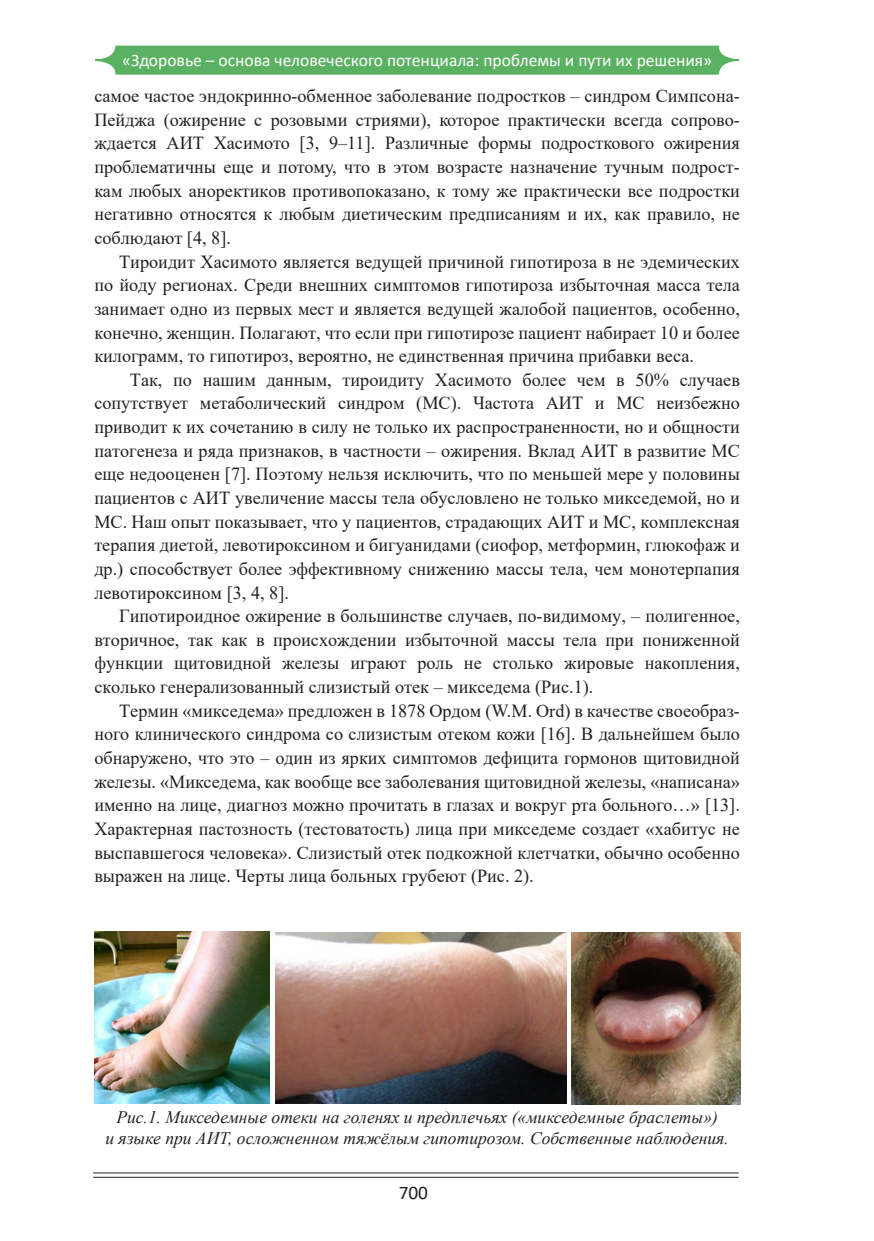
<style>
.page{position:relative;width:874px;height:1241px;background:#fff}
.page>*{position:absolute;margin:0;border:0;box-sizing:border-box;transform-origin:0 0}
.t1{font:19.25px "Calibri";color:#231f20}
.Абзац{font:18.38px/23.6px "Times New Roman";color:#231f20;text-align:justify}
.Рисунок{font:italic 17.5px "Times New Roman";color:#231f20}
.t2{font:17.5px "Calibri";color:#fff}
</style>
<div class="page">
<hr style="left:93px;top:1172px;width:645px;height:1px;background:#231f20">
<hr style="left:93px;top:1176px;width:645px;height:1px;background:#231f20">
<svg style="left:95px;top:45px;width:645px;height:30px;background:#68b76e"></svg>
<img style="left:95px;top:931px;width:174px;height:172px">
<img style="left:275px;top:932px;width:291px;height:171px">
<img style="left:571px;top:932px;width:169px;height:172px">
<p class="t2" style="left:122px;top:48px;width:591px">«Здоровье – основа человеческого потенциала: проблемы и пути их решения»</p>
<p class="Абзац" style="left:94px;top:83px;width:646px">самое частое эндокринно-обменное заболевание подростков – синдром Симпсона-Пейджа (ожирение с розовыми стриями), которое практически всегда сопрово&shy;ждается АИТ Хасимото [3, 9–11]. Различные формы подросткового ожирения проблематичны еще и потому, что в этом возрасте назначение тучным подрост&shy;кам любых аноректиков противопоказано, к тому же практически все подростки негативно относятся к любым диетическим предписаниям и их, как правило, не соблюдают [4, 8].</p>
<p class="Абзац" style="left:94px;top:249px;width:646px;text-indent:25px">Тироидит Хасимото является ведущей причиной гипотироза в не эдемических по йоду регионах. Среди внешних симптомов гипотироза избыточная масса тела занимает одно из первых мест и является ведущей жалобой пациентов, особенно, конечно, женщин. Полагают, что если при гипотирозе пациент набирает 10 и более килограмм, то гипотироз, вероятно, не единственная причина прибавки веса.</p>
<p class="Абзац" style="left:94px;top:367px;width:646px;text-indent:36px">Так, по нашим данным, тироидиту Хасимото более чем в 50% случаев сопутствует метаболический синдром (МС). Частота АИТ и МС неизбежно приводит к их сочетанию в силу не только их распространенности, но и общности патогенеза и ряда признаков, в частности – ожирения. Вклад АИТ в развитие МС еще недооценен [7]. Поэтому нельзя исключить, что по меньшей мере у половины пациентов с АИТ увеличение массы тела обусловлено не только микседемой, но и МС. Наш опыт показывает, что у пациентов, страдающих АИТ и МС, комплексная терапия диетой, левотироксином и бигуанидами (сиофор, метформин, глюкофаж и др.) способствует более эффективному снижению массы тела, чем монотерпапия левотироксином [3, 4, 8].</p>
<p class="Абзац" style="left:94px;top:603px;width:646px;text-indent:25px">Гипотироидное ожирение в большинстве случаев, по-видимому, – полигенное, вторичное, так как в происхождении избыточной массы тела при пониженной функции щитовидной железы играют роль не столько жировые накопления, сколько генерализованный слизистый отек – микседема (Рис.1).</p>
<p class="Абзац" style="left:94px;top:698px;width:646px;text-indent:25px">Термин «микседема» предложен в 1878 Ордом (W.M. Ord) в качестве своеобраз&shy;ного клинического синдрома со слизистым отеком кожи [16]. В дальнейшем было обнаружено, что это – один из ярких симптомов дефицита гормонов щитовидной железы. «Микседема, как вообще все заболевания щитовидной железы, «написана» именно на лице, диагноз можно прочитать в глазах и вокруг рта больного…» [13].<br>Характерная пастозность (тестоватость) лица при микседеме создает «хабитус не выспавшегося человека». Слизистый отек подкожной клетчатки, обычно особенно выражен на лице. Черты лица больных грубеют (Рис. 2).</p>
<p class="Рисунок" style="left:116px;top:1104px;width:602px">Рис.1. Микседемные отеки на голенях и предплечьях («микседемные браслеты»)</p>
<p class="Рисунок" style="left:105px;top:1125px;width:624px">и языке при АИТ, осложненном тяжёлым гипотирозом. Собственные наблюдения.</p>
<p class="t1" style="left:398px;top:1178px;width:31px">700</p>
</div>
